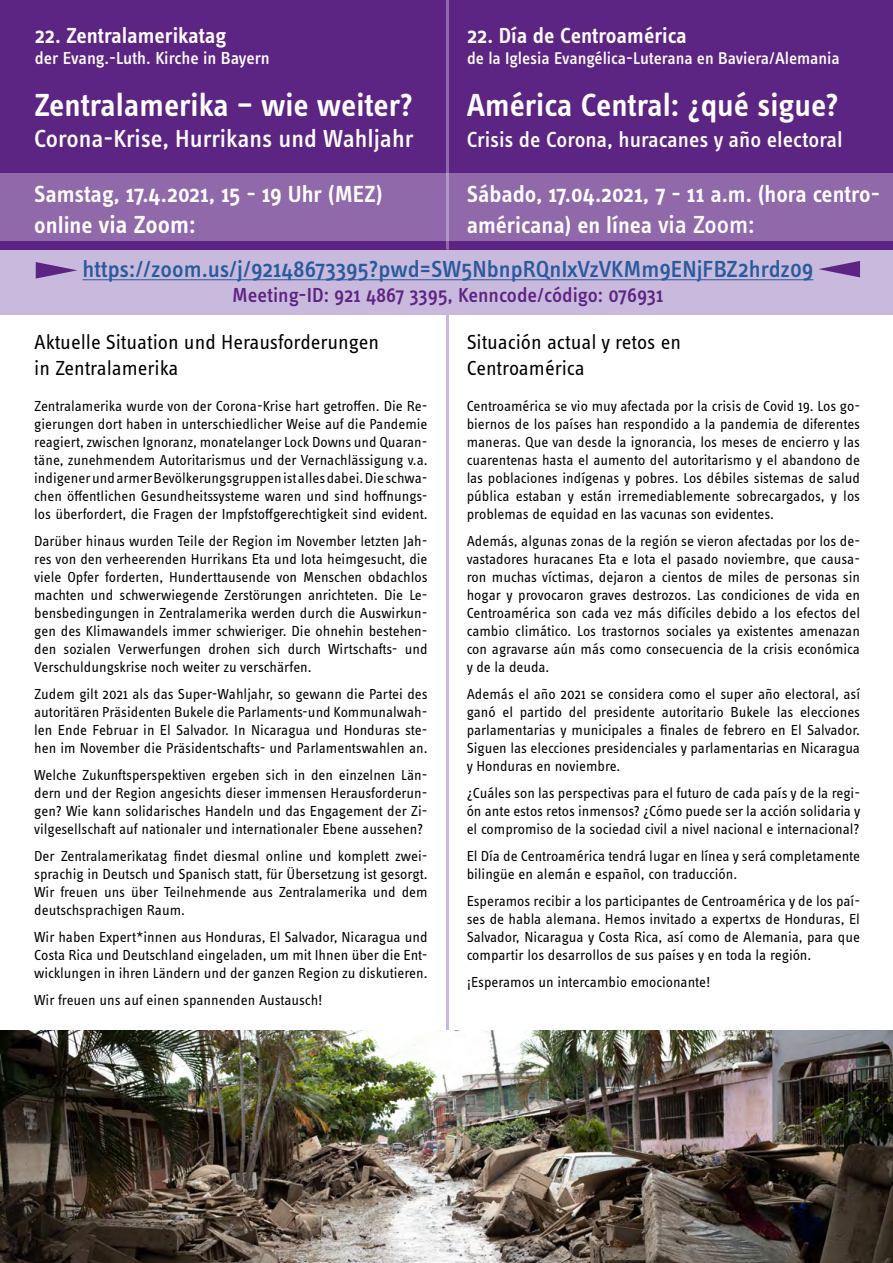
<style>
.page{position:relative;width:893px;height:1263px;background:#fff}
.page>*{position:absolute;margin:0;border:0;box-sizing:border-box;transform-origin:0 0}
.t1{font:600 33px "Info OT Text";color:#fff}
.t2{font:500 25.5px "Info OT Text";color:#fff}
.t3{font:600 25.5px "Info OT Text";letter-spacing:-.005em;color:#fff}
.t4{font:600 24.15px "Info OT Text";letter-spacing:-.005em;color:#fff}
.t5{font:500 24px "Info OT Text";color:#275b9b}
.t6{font:600 24px/30.6px "Info OT Text";color:#fff}
.t7{font:600 22.5px "Info OT Text";color:#fff}
.t8{font:500 22.5px "Info OT Text";color:#fff}
.t9{font:21px/25.2px "Info OT Text";color:#000}
.t10{font:500 21px "Info OT Text";color:#5c2483}
.t11{font:500 18px "Info OT Text";letter-spacing:-.005em;color:#fff}
.t12{font:500 17.55px "Info OT Text";letter-spacing:-.005em;color:#fff}
.t13{font:15px/18px "Info OT Text";color:#000;text-align:justify}
.s1{font-weight:500;font-size:25.5px}
.s2{font-size:24.15px}
</style>
<div class="page">
<div style="left:0;top:0;width:893px;height:249px;background:#5c2483"></div>
<div style="left:0;top:173px;width:893px;height:68px;background:#8f69aa"></div>
<hr style="left:446px;top:0;width:3px;height:253px;background:#fff">
<hr style="left:446px;top:249px;width:3px;height:1014px;background:#5c2483">
<img style="left:0;top:1030px;width:893px;height:233px">
<div style="left:0;top:251px;width:893px;height:64px;background:#c9b9dc"></div>
<hr style="left:82px;top:279px;width:731px;height:1px;background:#275b9b">
<svg style="left:36px;top:262px;width:41px;height:17px"></svg>
<svg style="left:818px;top:261px;width:42px;height:16px"></svg>
<h3 class="t7" style="left:35px;top:21px;width:193px">22. Zentralamerikatag</h3>
<p class="t11" style="left:35px;top:47px;width:236px">der Evang.-Luth. Kirche in Bayern</p>
<h1 class="t1" style="left:34px;top:85px;width:380px">Zentralamerika – wie weiter?</h1>
<h2 class="t2" style="left:34px;top:122px;width:381px">Corona-Krise, Hurrikans und Wahljahr</h2>
<h3 class="t7" style="left:467px;top:21px;width:221px">22. Día de Centroamérica</h3>
<p class="t12" style="left:467px;top:47px;width:374px">de la Iglesia Evangélica-Luterana en Baviera/Alemania</p>
<h1 class="t1" style="left:467px;top:85px;width:373px">América Central: ¿qué sigue?</h1>
<h3 class="t8" style="left:467px;top:125px;width:377px">Crisis de Corona, huracanes y año electoral</h3>
<h3 class="t6" style="left:467px;top:179px;width:415px">Sábado, 17.04.2021, 7 - 11 a.m. (hora centro&shy;américana) en línea <span class="s1">via Zoom:</span></h3>
<h3 class="t5" style="left:82px;top:254px;width:732px">https://zoom.us/j/92148673395?pwd=SW5NbnpRQnIxVzVKMm9ENjFBZ2hrdz09</h3>
<h3 class="t10" style="left:232px;top:282px;width:433px">Meeting-ID: 921 4867 3395, Kenncode/código: 076931</h3>
<h3 class="t4" style="left:34px;top:179px;width:350px">Samstag, 17.4.2021, 15 - 19 Uhr (MEZ)</h3>
<h2 class="t3" style="left:34px;top:209px;width:163px"><span class="s2">online</span> via Zoom:</h2>
<h3 class="t9" style="left:34px;top:329px;width:347px">Aktuelle Situation und Herausforderungen in Zentralamerika</h3>
<p class="t13" style="left:34px;top:396px;width:395px">Zentralamerika wurde von der Corona-Krise hart getroffen. Die Re&shy;gierungen dort haben in unterschiedlicher Weise auf die Pandemie reagiert, zwischen Ignoranz, monatelanger Lock Downs und Quaran&shy;täne, zunehmendem Autoritarismus und der Vernachlässigung v.a. indigener und armer Bevölkerungsgruppen ist alles dabei. Die schwa&shy;chen öffentlichen Gesundheitssysteme waren und sind hoffnungs&shy;los überfordert, die Fragen der Impfstoffgerechtigkeit sind evident.</p>
<p class="t13" style="left:34px;top:531px;width:395px">Darüber hinaus wurden Teile der Region im November letzten Jah&shy;res von den verheerenden Hurrikans Eta und Iota heimgesucht, die viele Opfer forderten, Hunderttausende von Menschen obdachlos machten und schwerwiegende Zerstörungen anrichteten. Die Le&shy;bensbedingungen in Zentralamerika werden durch die Auswirkun&shy;gen des Klimawandels immer schwieriger. Die ohnehin bestehen&shy;den sozialen Verwerfungen drohen sich durch Wirtschafts- und Verschuldungskrise noch weiter zu verschärfen.</p>
<p class="t13" style="left:34px;top:684px;width:395px">Zudem gilt 2021 als das Super-Wahljahr, so gewann die Partei des autoritären Präsidenten Bukele die Parlaments-und Kommunalwah&shy;len Ende Februar in El Salvador. In Nicaragua und Honduras ste&shy;hen im November die Präsidentschafts- und Parlamentswahlen an.</p>
<p class="t13" style="left:34px;top:765px;width:395px">Welche Zukunftsperspektiven ergeben sich in den einzelnen Län&shy;dern und der Region angesichts dieser immensen Herausforderun&shy;gen? Wie kann solidarisches Handeln und das Engagement der Zi&shy;vilgesellschaft auf nationaler und internationaler Ebene aussehen?</p>
<p class="t13" style="left:34px;top:846px;width:395px">Der Zentralamerikatag findet diesmal online und komplett zwei&shy;sprachig in Deutsch und Spanisch statt, für Übersetzung ist gesorgt.<br>Wir freuen uns über Teilnehmende aus Zentralamerika und dem deutschsprachigen Raum.</p>
<p class="t13" style="left:34px;top:927px;width:395px">Wir haben Expert*innen aus Honduras, El Salvador, Nicaragua und Costa Rica und Deutschland eingeladen, um mit Ihnen über die Ent&shy;wicklungen in ihren Ländern und der ganzen Region zu diskutieren.</p>
<p class="t13" style="left:34px;top:990px;width:290px">Wir freuen uns auf einen spannenden Austausch!</p>
<h3 class="t9" style="left:467px;top:329px;width:216px">Situación actual y retos en<br>Centroamérica</h3>
<p class="t13" style="left:467px;top:396px;width:395px">Centroamérica se vio muy afectada por la crisis de Covid 19. Los go&shy;biernos de los países han respondido a la pandemia de diferentes maneras. Que van desde la ignorancia, los meses de encierro y las cuarentenas hasta el aumento del autoritarismo y el abandono de las poblaciones indígenas y pobres. Los débiles sistemas de salud pública estaban y están irremediablemente sobrecargados, y los problemas de equidad en las vacunas son evidentes.</p>
<p class="t13" style="left:467px;top:531px;width:395px">Además, algunas zonas de la región se vieron afectadas por los de&shy;vastadores huracanes Eta e Iota el pasado noviembre, que causa&shy;ron muchas víctimas, dejaron a cientos de miles de personas sin hogar y provocaron graves destrozos. Las condiciones de vida en Centroamérica son cada vez más difíciles debido a los efectos del cambio climático. Los trastornos sociales ya existentes amenazan con agravarse aún más como consecuencia de la crisis económica y de la deuda.</p>
<p class="t13" style="left:467px;top:684px;width:395px">Además el año 2021 se considera como el super año electoral, así ganó el partido del presidente autoritario Bukele las elecciones parlamentarias y municipales a finales de febrero en El Salvador.<br>Siguen las elecciones presidenciales y parlamentarias en Nicaragua y Honduras en noviembre.</p>
<p class="t13" style="left:467px;top:783px;width:395px">¿Cuáles son las perspectivas para el futuro de cada país y de la regi&shy;ón ante estos retos inmensos? ¿Cómo puede ser la acción solidaria y el compromiso de la sociedad civil a nivel nacional e internacional?</p>
<p class="t13" style="left:467px;top:846px;width:395px">El Día de Centroamérica tendrá lugar en línea y será completamente bilingüe en alemán e español, con traducción.</p>
<p class="t13" style="left:467px;top:891px;width:395px">Esperamos recibir a los participantes de Centroamérica y de los paí&shy;ses de habla alemana. Hemos invitado a expertxs de Honduras, El Salvador, Nicaragua y Costa Rica, así como de Alemania, para que compartir los desarrollos de sus países y en toda la región.</p>
<p class="t13" style="left:467px;top:972px;width:245px">¡Esperamos un intercambio emocionante!</p>
</div>
